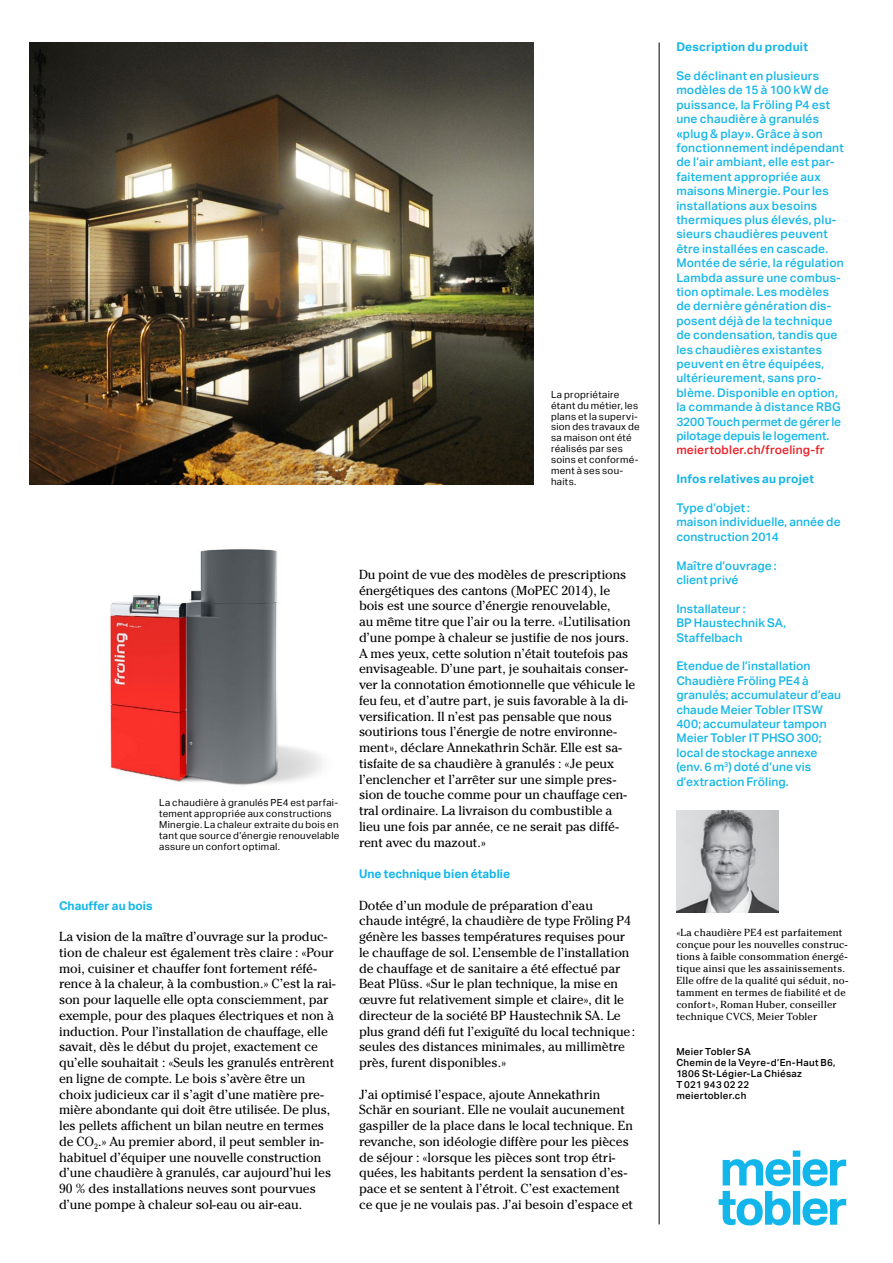
<style>
.page{position:relative;width:893px;height:1263px;background:#fff}
.page>*{position:absolute;margin:0;border:0;box-sizing:border-box;transform-origin:0 0}
.t1{font:13.05px/15.8px "Cheltenham ITC Pro";letter-spacing:-.005em;color:#000}
.t2{font:500 12px/14.4px "Aktiv Grotesk";letter-spacing:.015em;color:#13b6ea}
.t3{font:700 12px "Aktiv Grotesk";letter-spacing:.005em;color:#13b6ea}
.t4{font:500 12px "Aktiv Grotesk";letter-spacing:.02em;color:#ed1d24}
.t5{font:10.2px/12px "Cheltenham ITC Pro";letter-spacing:.015em;color:#000}
.t6{font:9.75px/10.8px "Aktiv Grotesk";letter-spacing:.03em;color:#000}
.t7{font:500 9.75px/10.8px "Aktiv Grotesk";letter-spacing:.03em;color:#000}
</style>
<div class="page">
<img style="left:30px;top:43px;width:504px;height:442px">
<hr style="left:659px;top:43px;width:1px;height:1181px;background:#000">
<img style="left:110px;top:549px;width:213px;height:236px">
<svg style="left:719px;top:1150px;width:127px;height:75px"></svg>
<img style="left:676px;top:811px;width:102px;height:102px">
<p class="t6" style="left:551px;top:389px;width:90px">La propriétaire étant du métier, les plans et la supervi&shy;sion des travaux de sa maison ont été réalisés par ses soins et conformé&shy;ment à ses sou&shy;haits.</p>
<p class="t6" style="left:159px;top:798px;width:182px">La chaudière à granulés PE4 est parfai&shy;tement appropriée aux constructions Minergie. La chaleur extraite du bois en tant que source d’énergie renouvelable assure un confort optimal.</p>
<p class="t3" style="left:59px;top:898px;width:95px">Chauffer au bois</p>
<p class="t1" style="left:59px;top:928px;width:278px">La vision de la maître d’ouvrage sur la produc&shy;tion de chaleur est également très claire : «Pour moi, cuisiner et chauffer font fortement réfé&shy;rence à la chaleur, à la combustion.» C’est la rai&shy;son pour laquelle elle opta consciemment, par exemple, pour des plaques électriques et non à induction. Pour l’installation de chauffage, elle savait, dès le début du projet, exactement ce qu’elle souhaitait : «Seuls les granulés entrèrent en ligne de compte. Le bois s’avère être un choix judicieux car il s’agit d’une matière pre&shy;mière abondante qui doit être utilisée. De plus, les pellets affichent un bilan neutre en termes de CO<sub>2</sub>.» Au premier abord, il peut sembler in&shy;habituel d’équiper une nouvelle construction d’une chaudière à granulés, car aujourd’hui les 90 % des installations neuves sont pourvues d’une pompe à chaleur sol-eau ou air-eau.</p>
<p class="t1" style="left:359px;top:566px;width:278px">Du point de vue des modèles de prescriptions énergétiques des cantons (MoPEC 2014), le bois est une source d’énergie renouvelable,<br>au même titre que l’air ou la terre. «L’utilisation d’une pompe à chaleur se justifie de nos jours.<br>A mes yeux, cette solution n’était toutefois pas envisageable. D’une part, je souhaitais conser&shy;ver la connotation émotionnelle que véhicule le feu feu, et d’autre part, je suis favorable à la di&shy;versification. Il n’est pas pensable que nous soutirions tous l’énergie de notre environne&shy;ment», déclare Annekathrin Schär. Elle est sa&shy;tisfaite de sa chaudière à granulés : «Je peux l’enclencher et l’arrêter sur une simple pres&shy;sion de touche comme pour un chauffage cen&shy;tral ordinaire. La livraison du combustible a lieu une fois par année, ce ne serait pas diffé&shy;rent avec du mazout.»</p>
<p class="t3" style="left:359px;top:867px;width:153px">Une technique bien établie</p>
<p class="t1" style="left:359px;top:897px;width:278px">Dotée d’un module de préparation d’eau chaude intégré, la chaudière de type Fröling P4 génère les basses températures requises pour le chauffage de sol. L’ensemble de l’installation de chauffage et de sanitaire a été effectué par Beat Plüss. «Sur le plan technique, la mise en œuvre fut relativement simple et claire», dit le directeur de la société BP Haustechnik SA. Le plus grand défi fut l’exiguïté du local technique: seules des distances minimales, au millimètre près, furent disponibles.»</p>
<p class="t1" style="left:359px;top:1086px;width:276px">J’ai optimisé l’espace, ajoute Annekathrin Schär en souriant. Elle ne voulait aucunement gaspiller de la place dans le local technique. En revanche, son idéologie diffère pour les pièces de séjour : «lorsque les pièces sont trop étri&shy;quées, les habitants perdent la sensation d’es&shy;pace et se sentent à l’étroit. C’est exactement ce que je ne voulais pas. J’ai besoin d’espace et</p>
<p class="t3" style="left:676px;top:40px;width:133px">Description du produit</p>
<p class="t2" style="left:676px;top:69px;width:169px">Se déclinant en plusieurs modèles de 15 à 100 kW de puissance, la Fröling P4 est une chaudière à granulés «plug &amp; play». Grâce à son fonctionnement indépendant de l’air ambiant, elle est par&shy;faitement appropriée aux maisons Minergie. Pour les installations aux besoins thermiques plus élevés, plu&shy;sieurs chaudières peuvent être installées en cascade.<br>Montée de série, la régulation<br>Lambda assure une combus&shy;tion optimale. Les modèles de dernière génération dis&shy;posent déjà de la technique de condensation, tandis que les chaudières existantes peuvent en être équipées, ultérieurement, sans pro&shy;blème. Disponible en option, la commande à distance RBG<br>3200 Touch permet de gérer le pilotage depuis le logement.</p>
<p class="t4" style="left:676px;top:443px;width:150px">meiertobler.ch/froeling-fr</p>
<p class="t3" style="left:676px;top:472px;width:139px">Infos relatives au projet</p>
<p class="t2" style="left:676px;top:501px;width:166px">Type d’objet :<br>maison individuelle, année de construction 2014</p>
<p class="t2" style="left:676px;top:558px;width:102px">Maître d’ouvrage : client privé</p>
<p class="t2" style="left:676px;top:601px;width:111px">Installateur :<br>BP Haustechnik SA,<br>Staffelbach</p>
<p class="t2" style="left:676px;top:659px;width:166px">Etendue de l’installation<br>Chaudière Fröling PE4 à granulés; accumulateur d’eau chaude Meier Tobler ITSW<br>400; accumulateur tampon<br>Meier Tobler IT PHSO 300; local de stockage annexe (env. 6 m<sup>3</sup>) doté d’une vis d’extraction Fröling.</p>
<p class="t5" style="left:676px;top:926px;width:173px">«La chaudière PE4 est parfaitement conçue pour les nouvelles construc&shy;tions à faible consommation énergé&shy;tique ainsi que les assainissements.<br>Elle offre de la qualité qui séduit, no&shy;tamment en termes de fiabilité et de confort», Roman Huber, conseiller technique CVCS, Meier Tobler</p>
<p class="t7" style="left:676px;top:1046px;width:161px">Meier Tobler SA<br>Chemin de la Veyre-d’En-Haut B6,<br>1806 St-Légier-La Chiésaz<br>T 021 943 02 22<br>meiertobler.ch</p>
</div>
